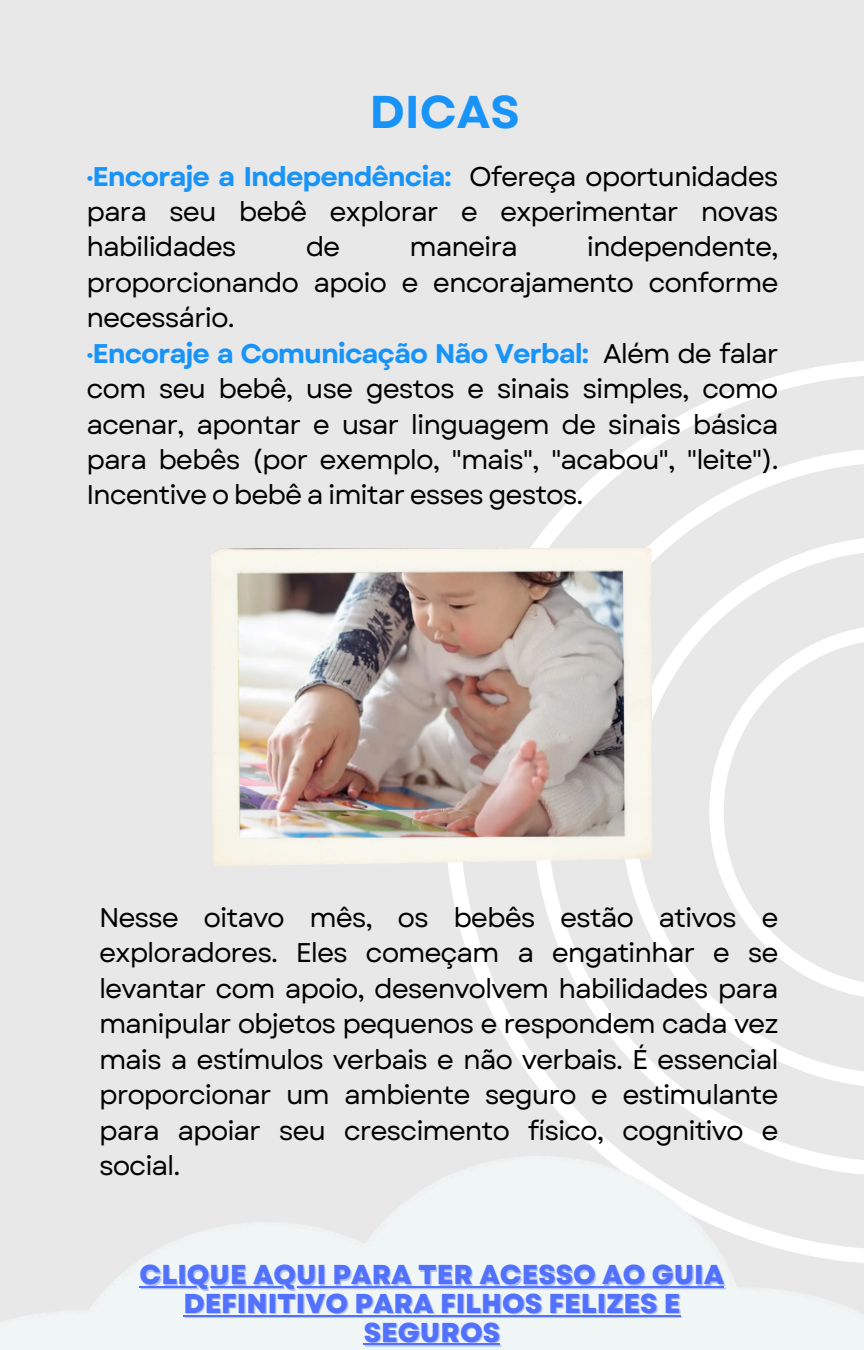
<style>
.page{position:relative;width:864px;height:1350px;background:#fff}
.page>*{position:absolute;margin:0;border:0;box-sizing:border-box;transform-origin:0 0}
.t1{font:700 45.9px "Garet";color:#1893f8}
.t2{font:800 27.22px "Garet";color:#5271ff}
.t3{font:27px/35.6px "Garet";letter-spacing:-.04em;color:#000;text-align:justify}
.s1{font-weight:700;color:#1893f8}
</style>
<div class="page">
<img style="left:0;top:0;width:864px;height:1350px">
<hr style="left:140px;top:1286px;width:584px;height:2px;background:#5271ff">
<hr style="left:183px;top:1315px;width:498px;height:1px;background:#5271ff">
<hr style="left:364px;top:1343px;width:136px;height:2px;background:#5271ff">
<h2 class="t1" style="left:370px;top:79px;width:152px">DICAS</h2>
<p class="t3" style="left:86px;top:158px;width:694px"><span class="s1">·Encoraje a Independência:</span> Ofereça oportunidades para seu bebê explorar e experimentar novas habilidades</p>
<p class="t3" style="left:86px;top:229px;width:694px;text-indent:500px">independente, proporcionando apoio e encorajamento conforme necessário.</p>
<p class="t3" style="left:86px;top:336px;width:694px"><span class="s1">·Encoraje a Comunicação Não Verbal:</span> Além de falar com seu bebê, use gestos e sinais simples, como acenar, apontar e usar linguagem de sinais básica para bebês (por exemplo, "mais", "acabou", "leite").<br>Incentive o bebê a imitar esses gestos.</p>
<p class="t3" style="left:306px;top:229px;width:36px">de</p>
<p class="t3" style="left:410px;top:229px;width:110px">maneira</p>
<p class="t3" style="left:99px;top:900px;width:681px">Nesse oitavo mês, os bebês estão ativos e exploradores. Eles começam a engatinhar e se levantar com apoio, desenvolvem habilidades para manipular objetos pequenos e respondem cada vez mais a estímulos verbais e não verbais. É essencial proporcionar um ambiente seguro e estimulante para apoiar seu crescimento físico, cognitivo e social.</p>
<p class="t2" style="left:140px;top:1255px;width:586px">CLIQUE AQUI PARA TER ACESSO AO GUIA</p>
<p class="t2" style="left:183px;top:1284px;width:499px">DEFINITIVO PARA FILHOS FELIZES E</p>
<p class="t2" style="left:364px;top:1313px;width:138px">SEGUROS</p>
</div>
